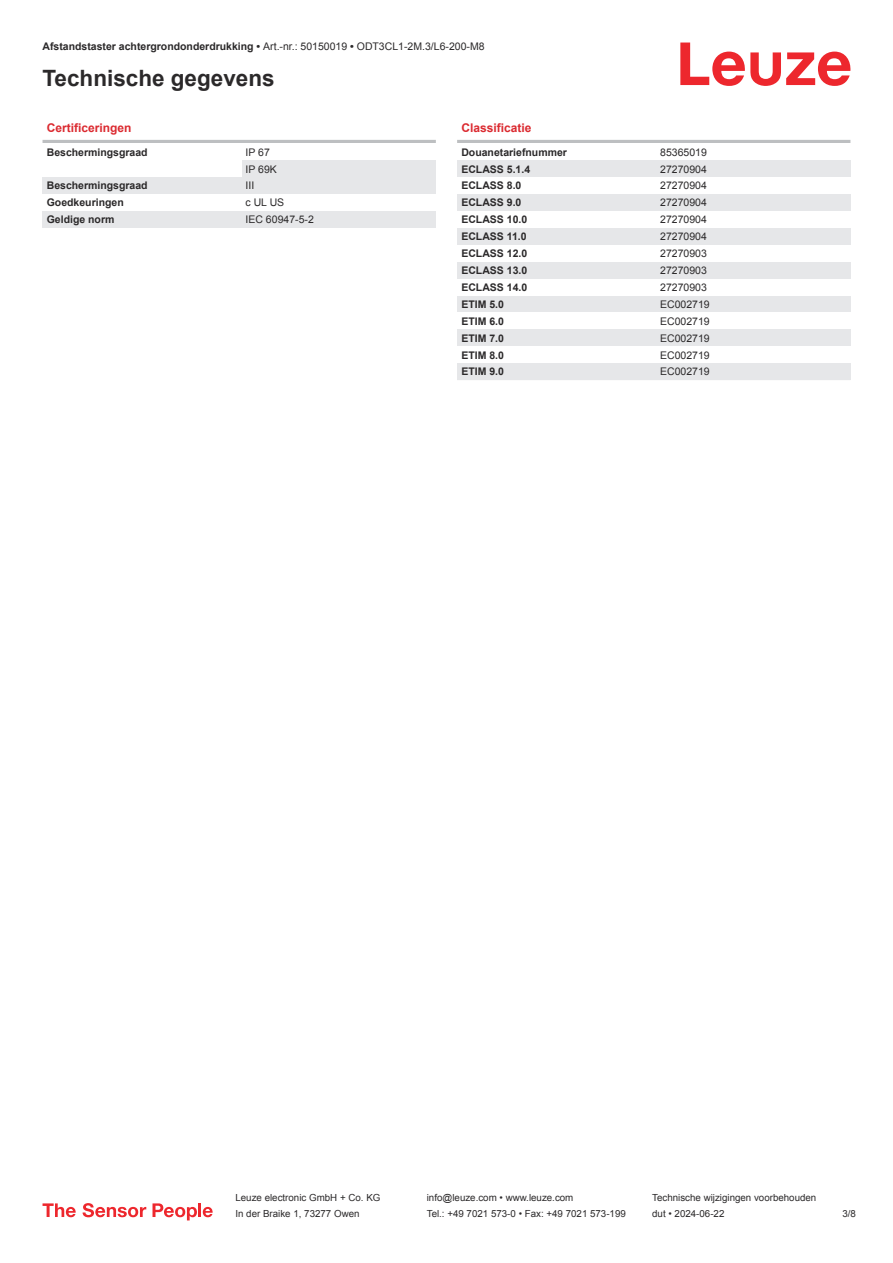
<style>
.page{position:relative;width:893px;height:1263px;background:#fff}
.page>*{position:absolute;margin:0;border:0;box-sizing:border-box;transform-origin:0 0}
.t1{font:700 22.5px "Arial";color:#2b292a}
.t2{font:700 12px "Arial";color:#db2a30}
.t3{font:700 10.5px "Arial";color:#2b292a}
.t4{font:10.5px/17px "Arial";color:#2b292a}
.t5{font:9.75px "Arial";color:#2b292a}
.s1{font-weight:400}
</style>
<div class="page">
<svg style="left:680px;top:43px;width:170px;height:43px"></svg>
<hr style="left:43px;top:140px;width:393px;height:3px;background:#bdbfc1">
<div style="left:242px;top:160px;width:194px;height:17px;background:#e6e7e9"></div>
<div style="left:43px;top:177px;width:199px;height:17px;background:#e6e7e9"></div>
<div style="left:242px;top:177px;width:194px;height:17px;background:#e6e7e9"></div>
<div style="left:43px;top:211px;width:199px;height:17px;background:#e6e7e9"></div>
<div style="left:242px;top:211px;width:194px;height:17px;background:#e6e7e9"></div>
<hr style="left:457px;top:140px;width:393px;height:3px;background:#bdbfc1">
<div style="left:457px;top:160px;width:200px;height:17px;background:#e6e7e9"></div>
<div style="left:657px;top:160px;width:193px;height:17px;background:#e6e7e9"></div>
<div style="left:457px;top:194px;width:200px;height:17px;background:#e6e7e9"></div>
<div style="left:657px;top:194px;width:193px;height:17px;background:#e6e7e9"></div>
<div style="left:457px;top:228px;width:200px;height:17px;background:#e6e7e9"></div>
<div style="left:657px;top:228px;width:193px;height:17px;background:#e6e7e9"></div>
<div style="left:457px;top:262px;width:200px;height:17px;background:#e6e7e9"></div>
<div style="left:657px;top:262px;width:193px;height:17px;background:#e6e7e9"></div>
<div style="left:457px;top:296px;width:200px;height:16px;background:#e6e7e9"></div>
<div style="left:657px;top:296px;width:193px;height:16px;background:#e6e7e9"></div>
<div style="left:457px;top:329px;width:200px;height:17px;background:#e6e7e9"></div>
<div style="left:657px;top:329px;width:193px;height:17px;background:#e6e7e9"></div>
<div style="left:457px;top:363px;width:200px;height:17px;background:#e6e7e9"></div>
<div style="left:657px;top:363px;width:193px;height:17px;background:#e6e7e9"></div>
<svg style="left:43px;top:1203px;width:33px;height:14px"></svg>
<svg style="left:83px;top:1203px;width:63px;height:14px"></svg>
<svg style="left:153px;top:1203px;width:44px;height:17px"></svg>
<hr style="left:198px;top:1203px;width:3px;height:14px;background:#ed272d">
<svg style="left:203px;top:1207px;width:10px;height:10px"></svg>
<p class="t3" style="left:43px;top:43px;width:444px">Afstandstaster achtergrondonderdrukking • <span class="s1">Art.-nr.: 50150019</span> • <span class="s1">ODT3CL1-2M.3/L6-200-M8</span></p>
<h1 class="t1" style="left:43px;top:70px;width:234px">Technische gegevens</h1>
<p class="t2" style="left:47px;top:123px;width:86px">Certificeringen</p>
<p class="t3" style="left:47px;top:148px;width:102px">Beschermingsgraad</p>
<p class="t4" style="left:246px;top:144px;width:33px">IP 67<br>IP 69K</p>
<p class="t3" style="left:47px;top:182px;width:102px">Beschermingsgraad</p>
<p class="t4" style="left:246px;top:178px;width:10px">III</p>
<p class="t3" style="left:47px;top:199px;width:79px">Goedkeuringen</p>
<p class="t4" style="left:246px;top:195px;width:40px">c UL US</p>
<p class="t3" style="left:47px;top:216px;width:69px">Geldige norm</p>
<p class="t4" style="left:246px;top:212px;width:70px">IEC 60947-5-2</p>
<p class="t2" style="left:461px;top:123px;width:72px">Classificatie</p>
<p class="t3" style="left:461px;top:148px;width:107px">Douanetariefnummer</p>
<p class="t4" style="left:660px;top:144px;width:48px">85365019</p>
<p class="t3" style="left:461px;top:165px;width:70px">ECLASS 5.1.4</p>
<p class="t4" style="left:660px;top:161px;width:48px">27270904</p>
<p class="t3" style="left:461px;top:182px;width:62px">ECLASS 8.0</p>
<p class="t4" style="left:660px;top:178px;width:48px">27270904</p>
<p class="t3" style="left:461px;top:199px;width:62px">ECLASS 9.0</p>
<p class="t4" style="left:660px;top:195px;width:48px">27270904</p>
<p class="t3" style="left:461px;top:216px;width:67px">ECLASS 10.0</p>
<p class="t4" style="left:660px;top:212px;width:48px">27270904</p>
<p class="t3" style="left:461px;top:233px;width:67px">ECLASS 11.0</p>
<p class="t4" style="left:660px;top:229px;width:48px">27270904</p>
<p class="t3" style="left:461px;top:249px;width:67px">ECLASS 12.0</p>
<p class="t4" style="left:660px;top:246px;width:48px">27270903</p>
<p class="t3" style="left:461px;top:266px;width:67px">ECLASS 13.0</p>
<p class="t4" style="left:660px;top:263px;width:48px">27270903</p>
<p class="t3" style="left:461px;top:283px;width:67px">ECLASS 14.0</p>
<p class="t4" style="left:660px;top:280px;width:48px">27270903</p>
<p class="t3" style="left:461px;top:300px;width:44px">ETIM 5.0</p>
<p class="t4" style="left:660px;top:297px;width:51px">EC002719</p>
<p class="t3" style="left:461px;top:317px;width:44px">ETIM 6.0</p>
<p class="t4" style="left:660px;top:313px;width:51px">EC002719</p>
<p class="t3" style="left:461px;top:334px;width:44px">ETIM 7.0</p>
<p class="t4" style="left:660px;top:330px;width:51px">EC002719</p>
<p class="t3" style="left:461px;top:351px;width:44px">ETIM 8.0</p>
<p class="t4" style="left:660px;top:347px;width:51px">EC002719</p>
<p class="t3" style="left:461px;top:368px;width:44px">ETIM 9.0</p>
<p class="t4" style="left:660px;top:364px;width:51px">EC002719</p>
<p class="t5" style="left:235px;top:1194px;width:146px">Leuze electronic GmbH + Co. KG</p>
<p class="t5" style="left:427px;top:1194px;width:148px">info@leuze.com • www.leuze.com</p>
<p class="t5" style="left:652px;top:1194px;width:166px">Technische wijzigingen voorbehouden</p>
<p class="t5" style="left:235px;top:1210px;width:126px">In der Braike 1, 73277 Owen</p>
<p class="t5" style="left:427px;top:1210px;width:201px">Tel.: +49 7021 573-0 • Fax: +49 7021 573-199</p>
<p class="t5" style="left:652px;top:1210px;width:74px">dut • 2024-06-22</p>
<p class="t5" style="left:842px;top:1210px;width:15px">3 /8</p>
</div>
